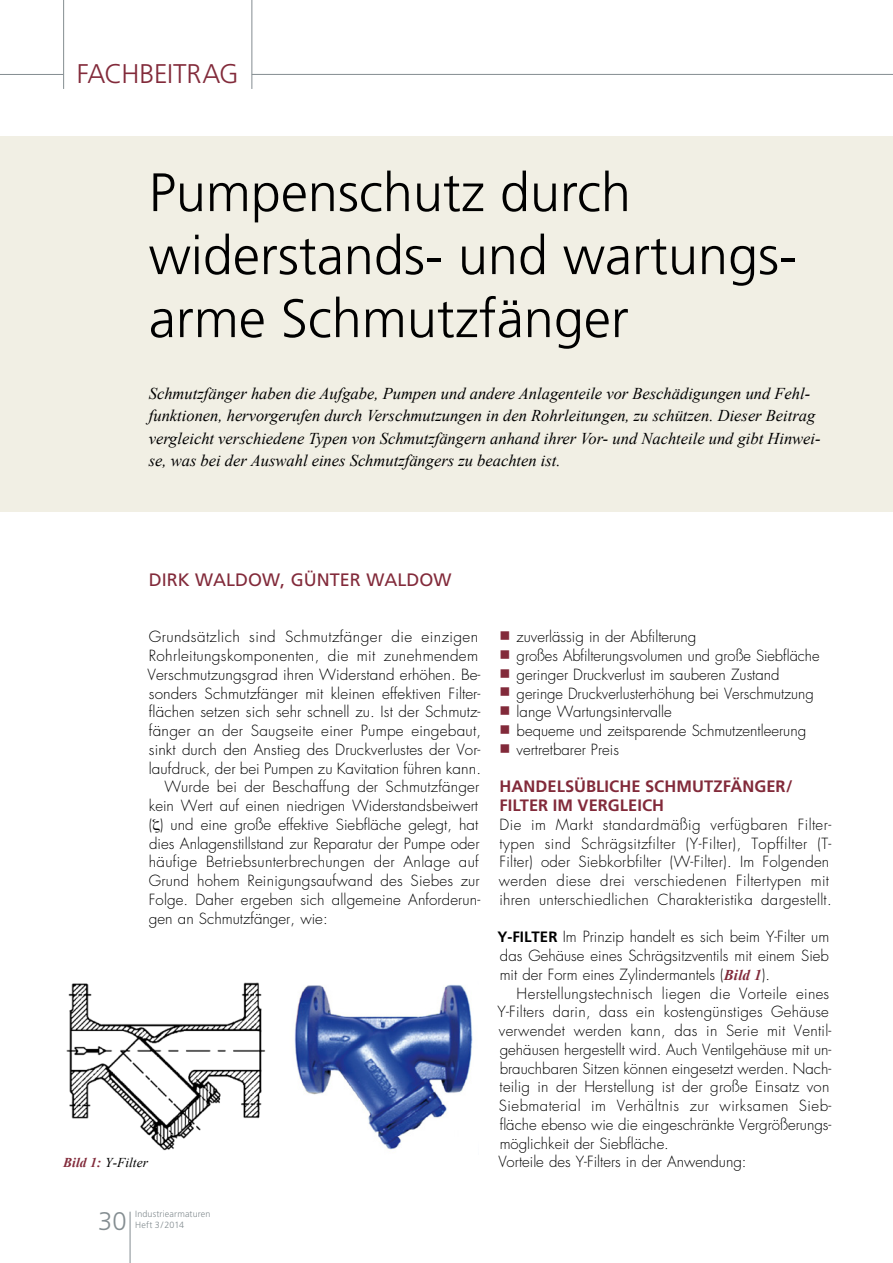
<style>
.page{position:relative;width:893px;height:1263px;background:#fff}
.page>*{position:absolute;margin:0;border:0;box-sizing:border-box;transform-origin:0 0}
.IA_Headline{font:300 54px/63px "Frutiger";color:#000}
.t1{font:300 27px "Frutiger";letter-spacing:-.015em;color:#822a3a}
.t2{font:300 25.5px "Frutiger";color:#848d91}
.IA_Autor_vorn{font:18px "Frutiger";color:#822a3a}
.IA_Abstract{font:italic 16.5px/22.5px "Times New Roman";color:#000}
.IA_1_Subline{font:700 16.5px/18.8px "Frutiger";letter-spacing:.005em;color:#822a3a}
.IA_Fliesstext_Einzug{font:300 15px/18.8px "Futura";color:#000}
.IA_Fliesstext{font:300 15px/18.8px "Futura";letter-spacing:.015em;color:#000}
.IA_Bildunterschrift{font:italic 13.5px "Times New Roman";color:#000}
.t3{font:300 9px/10.8px "Frutiger";letter-spacing:.015em;color:#848d91}
.s1{font-weight:700;color:#822a3a}
.s2{font-family:"Frutiger";font-weight:700}
.s3{font-family:"Times New Roman";font-weight:700;font-style:italic;color:#822a3a}
</style>
<div class="page">
<div style="left:0;top:136px;width:893px;height:375px;background:#f1efe4"></div>
<img style="left:66px;top:982px;width:200px;height:169px">
<img style="left:294px;top:984px;width:179px;height:166px">
<hr style="left:130px;top:1212px;width:1px;height:51px;background:#848d91">
<hr style="left:252px;top:74px;width:641px;height:1px;background:#848d91">
<hr style="left:63px;top:0;width:1px;height:89px;background:#848d91">
<hr style="left:251px;top:0;width:1px;height:89px;background:#848d91">
<hr style="left:0;top:74px;width:63px;height:1px;background:#848d91">
<h2 class="t1" style="left:77px;top:58px;width:163px">FACHBEITRAG</h2>
<p class="IA_Headline" style="left:149px;top:161px;width:650px">Pumpenschutz durch widerstands- und wartungs&shy;arme Schmutzfänger</p>
<p class="IA_Abstract" style="left:149px;top:381px;width:673px">Schmutzfänger haben die Aufgabe, Pumpen und andere Anlagenteile vor Beschädigungen und Fehl&shy;funktionen, hervorgerufen durch Verschmutzungen in den Rohrleitungen, zu schützen. Dieser Beitrag vergleicht verschiedene Typen von Schmutzfängern anhand ihrer Vor- und Nachteile und gibt Hinwei&shy;se, was bei der Auswahl eines Schmutzfängers zu beachten ist.</p>
<p class="IA_Autor_vorn" style="left:149px;top:569px;width:304px">DIRK WALDOW, GÜNTER WALDOW</p>
<p class="IA_Fliesstext" style="left:147px;top:628px;width:335px">Grundsätzlich sind Schmutzfänger die einzigen Rohrleitungskomponenten, die mit zunehmendem Verschmutzungsgrad ihren Widerstand erhöhen. Be&shy;sonders Schmutzfänger mit kleinen effektiven Filter&shy;flächen setzen sich sehr schnell zu. Ist der Schmutz&shy;fänger an der Saugseite einer Pumpe eingebaut, sinkt durch den Anstieg des Druckverlustes der Vor&shy;laufdruck, der bei Pumpen zu Kavitation führen kann.</p>
<p class="IA_Fliesstext_Einzug" style="left:149px;top:778px;width:333px;text-indent:16px">Wurde bei der Beschaffung der Schmutzfänger kein Wert auf einen niedrigen Widerstandsbeiwert ( ) und eine große effektive Siebfläche gelegt, hat dies Anlagenstillstand zur Reparatur der Pumpe oder häufige Betriebsunterbrechungen der Anlage auf Grund hohem Reinigungsaufwand des Siebes zur Folge. Daher ergeben sich allgemeine Anforderun&shy;gen an Schmutzfänger, wie:</p>
<p class="IA_Bildunterschrift" style="left:63px;top:1154px;width:86px"><span class="s1">Bild 1:</span> Y-Filter</p>
<p class="t2" style="left:98px;top:1206px;width:30px">30</p>
<p class="t3" style="left:135px;top:1209px;width:77px">Industriearmaturen<br>Heft 3/2014</p>
<p class="IA_Fliesstext_Einzug" style="left:517px;top:628px;width:181px">zuverlässig in der Abfilterung</p>
<p class="IA_Fliesstext_Einzug" style="left:517px;top:647px;width:304px">großes Abfilterungsvolumen und große Siebfläche</p>
<p class="IA_Fliesstext_Einzug" style="left:517px;top:665px;width:264px">geringer Druckverlust im sauberen Zustand</p>
<p class="IA_Fliesstext_Einzug" style="left:517px;top:684px;width:299px">geringe Druckverlusterhöhung bei Verschmutzung</p>
<p class="IA_Fliesstext_Einzug" style="left:517px;top:703px;width:157px">lange Wartungsintervalle</p>
<p class="IA_Fliesstext_Einzug" style="left:517px;top:722px;width:291px">bequeme und zeitsparende Schmutzentleerung</p>
<p class="IA_Fliesstext_Einzug" style="left:517px;top:740px;width:104px">vertretbarer Preis</p>
<p class="IA_1_Subline" style="left:500px;top:777px;width:294px">HANDELSÜBLICHE SCHMUTZFÄNGER/<br>FILTER IM VERGLEICH</p>
<p class="IA_Fliesstext" style="left:499px;top:815px;width:334px">Die im Markt standardmäßig verfügbaren Filter&shy;typen sind Schrägsitzfilter (Y-Filter), Topffilter (T-Filter) oder Siebkorbfilter (W-Filter). Im Folgenden werden diese drei verschiedenen Filtertypen mit ihren unterschiedlichen Charakteristika dargestellt.</p>
<p class="IA_Fliesstext" style="left:497px;top:928px;width:333px;text-align:justify"><span class="s2">Y-FILTER</span> Im Prinzip handelt es sich beim Y-Filter um das Gehäuse eines Schrägsitzventils mit einem Sieb mit der Form eines Zylindermantels (<span class="s3">Bild 1</span>).</p>
<p class="IA_Fliesstext_Einzug" style="left:497px;top:984px;width:336px;text-indent:19px">Herstellungstechnisch liegen die Vorteile eines Y-Filters darin, dass ein kostengünstiges Gehäuse verwendet werden kann, das in Serie mit Ventil&shy;gehäusen hergestellt wird. Auch Ventilgehäuse mit un&shy;brauchbaren Sitzen können eingesetzt werden. Nach&shy;teilig in der Herstellung ist der große Einsatz von Siebmaterial im Verhältnis zur wirksamen Sieb&shy;fläche ebenso wie die eingeschränkte Vergrößerungs&shy;möglichkeit der Siebfläche.</p>
<p class="IA_Fliesstext" style="left:498px;top:1153px;width:250px">Vorteile des Y-Filters in der Anwendung:</p>
</div>
